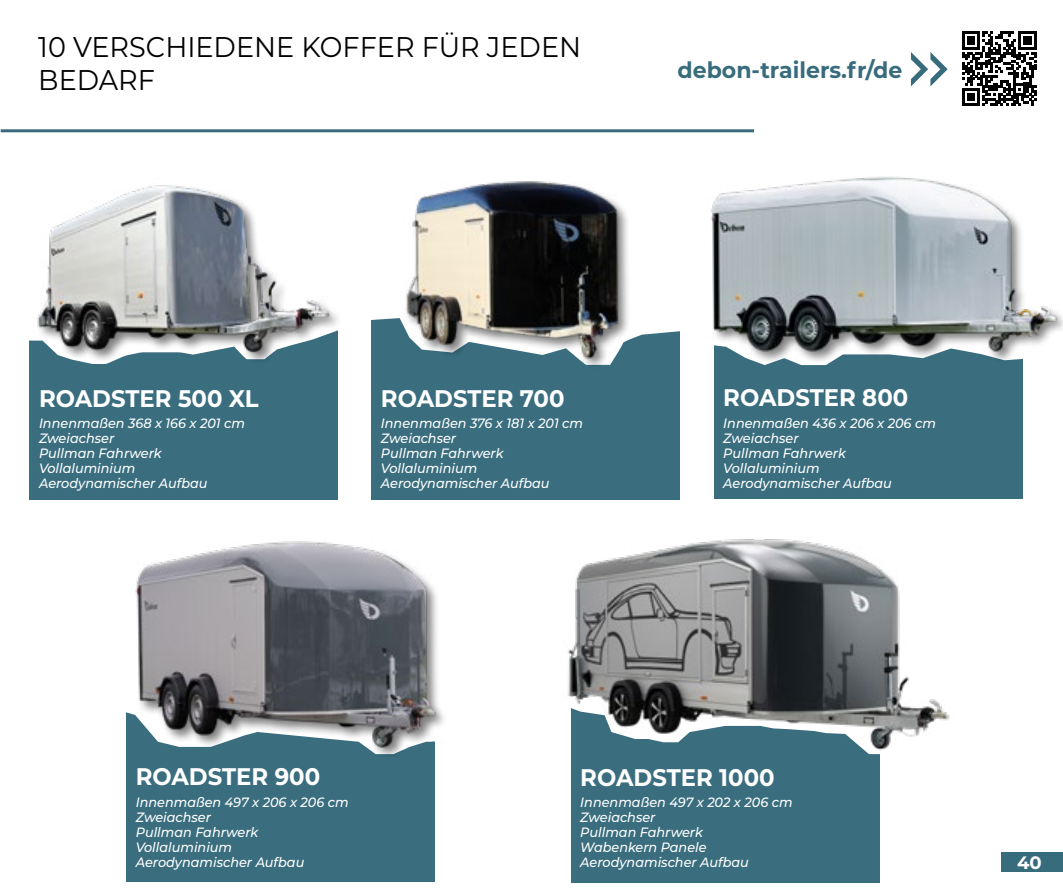
<style>
.page{position:relative;width:1063px;height:893px;background:#fff}
.page>*{position:absolute;margin:0;border:0;box-sizing:border-box;transform-origin:0 0}
.t1{font:28.5px/33px "Montserrat";color:#000;scale:.95 1}
.t2{font:700 24px "Montserrat";color:#fff;scale:.95 1}
.t3{font:700 22.5px "Montserrat";color:#386c7d}
.t4{font:700 18px "Montserrat";color:#fff}
.t5{font:italic 500 13.5px/15px "Montserrat";color:#fff;scale:.95 1}
</style>
<div class="page">
<div style="left:29px;top:215px;width:309px;height:284px;background:#3a6e7f"></div>
<div style="left:371px;top:215px;width:309px;height:284px;background:#3a6e7f"></div>
<div style="left:714px;top:215px;width:309px;height:284px;background:#3a6e7f"></div>
<div style="left:126px;top:598px;width:309px;height:284px;background:#3a6e7f"></div>
<div style="left:571px;top:598px;width:309px;height:284px;background:#3a6e7f"></div>
<div style="left:371px;top:215px;width:309px;height:118px;background:#fff"></div>
<div style="left:710px;top:176px;width:353px;height:188px;background:#000;opacity:.5"></div>
<img style="left:710px;top:176px;width:352px;height:181px">
<div style="left:37px;top:184px;width:306px;height:181px;background:#000;opacity:.5"></div>
<img style="left:29px;top:184px;width:309px;height:175px">
<img style="left:392px;top:181px;width:269px;height:183px">
<div style="left:135px;top:540px;width:313px;height:219px;background:#000;opacity:.5"></div>
<img style="left:126px;top:540px;width:315px;height:213px">
<img style="left:567px;top:539px;width:383px;height:214px">
<hr style="left:1px;top:129px;width:753px;height:3px;background:#386a7b">
<svg style="left:911px;top:52px;width:37px;height:34px"></svg>
<svg style="left:962px;top:32px;width:74px;height:74px"></svg>
<div style="left:1001px;top:852px;width:62px;height:20px;background:#376c7d"></div>
<h1 class="t1" style="left:38px;top:30px;width:573px">10 VERSCHIEDENE KOFFER FÜR JEDEN<br>BEDARF</h1>
<h3 class="t3" style="left:678px;top:54px;width:226px">debon-trailers.fr/de</h3>
<h2 class="t2" style="left:39px;top:381px;width:233px">ROADSTER 500 XL</h2>
<p class="t5" style="left:39px;top:415px;width:218px">Innenmaßen 368 x 166 x 201 cm<br>Zweiachser<br>Pullman Fahrwerk<br>Vollaluminium<br>Aerodynamischer Aufbau</p>
<h2 class="t2" style="left:381px;top:381px;width:195px">ROADSTER 700</h2>
<p class="t5" style="left:381px;top:415px;width:214px">Innenmaßen 376 x 181 x 201 cm<br>Zweiachser<br>Pullman Fahrwerk<br>Vollaluminium<br>Aerodynamischer Aufbau</p>
<h2 class="t2" style="left:723px;top:381px;width:196px">ROADSTER 800</h2>
<p class="t5" style="left:723px;top:415px;width:225px">Innenmaßen 436 x 206 x 206 cm<br>Zweiachser<br>Pullman Fahrwerk<br>Vollaluminium<br>Aerodynamischer Aufbau</p>
<h2 class="t2" style="left:136px;top:760px;width:196px">ROADSTER 900</h2>
<p class="t5" style="left:136px;top:794px;width:226px">Innenmaßen 497 x 206 x 206 cm<br>Zweiachser<br>Pullman Fahrwerk<br>Vollaluminium<br>Aerodynamischer Aufbau</p>
<h2 class="t2" style="left:580px;top:760px;width:206px">ROADSTER 1000</h2>
<p class="t5" style="left:580px;top:794px;width:225px">Innenmaßen 497 x 202 x 206 cm<br>Zweiachser<br>Pullman Fahrwerk<br>Wabenkern Panele<br>Aerodynamischer Aufbau</p>
<h3 class="t4" style="left:1017px;top:849px;width:26px">40</h3>
</div>
